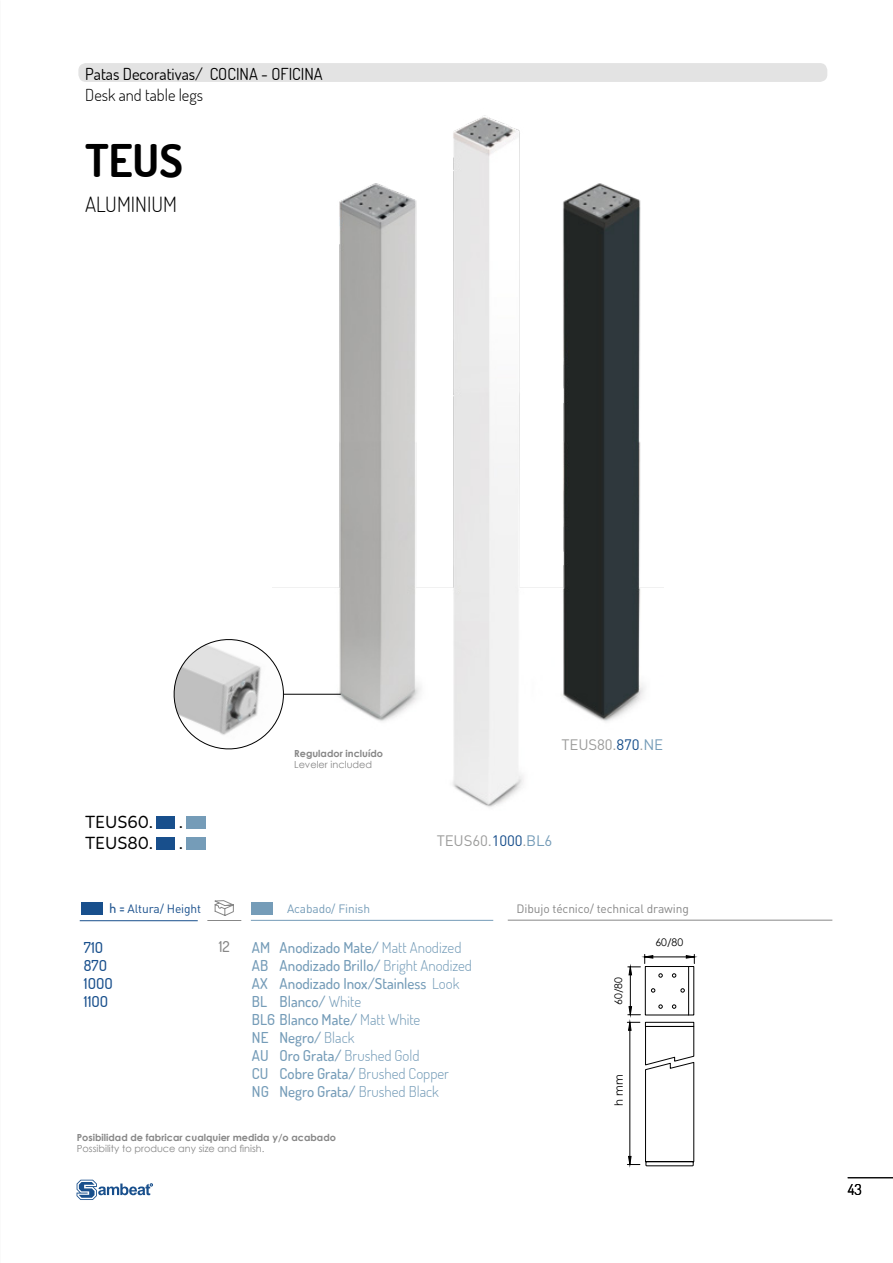
<style>
.page{position:relative;width:893px;height:1263px;background:#fff}
.page>*{position:absolute;margin:0;border:0;box-sizing:border-box;transform-origin:0 0}
.t1{font:700 45px "Dosis";color:#000}
.t2{font:300 21px "Dosis";color:#000}
.t3{font:18px "Linotte";color:#000}
.t4{font:16.5px "Dosis";color:#000}
.t5{font:300 16.5px "Dosis";color:#000}
.t6{font:500 15px/18px "Dosis";color:#759cb8}
.t7{font:15px "DIN Pro";letter-spacing:-.01em;color:#9d9d9c}
.t8{font:500 15px/18px "Dosis";color:#184f8c}
.t9{font:500 15px "Dosis";color:#878787}
.t10{font:15px "Dosis";color:#000}
.t11{font:12px "DIN Pro";letter-spacing:-.01em;color:#878787}
.t12{font:12px "DIN Pro";letter-spacing:-.01em;color:#184f8c}
.t13{font:12px "DIN Pro";letter-spacing:-.01em;color:#759cb8}
.t14{font:11.4px "Century Gothic";color:#000}
.t15{font:10.5px "Century Gothic";color:#000}
.t16{font:700 9.75px "Century Gothic";color:#878787}
.t17{font:9.75px "Century Gothic";color:#878787}
.s1{font-family:"Dosis";font-weight:500;font-size:13.5px}
.s2{color:#184f8c}
.s3{color:#759cb8}
.s4{font-weight:300}
</style>
<div class="page">
<hr style="left:508px;top:920px;width:324px;height:1px;background:#878787">
<hr style="left:251px;top:920px;width:242px;height:1px;background:#759cb8">
<hr style="left:80px;top:920px;width:118px;height:1px;background:#184f8c">
<div style="left:82px;top:902px;width:21px;height:13px;background:#184f8c"></div>
<div style="left:252px;top:902px;width:21px;height:13px;background:#759cb8"></div>
<svg style="left:214px;top:900px;width:20px;height:16px"></svg>
<hr style="left:207px;top:920px;width:34px;height:1px;background:#878787">
<svg style="left:77px;top:1180px;width:76px;height:20px"></svg>
<hr style="left:848px;top:1177px;width:45px;height:1px;background:#000">
<img style="left:272px;top:115px;width:392px;height:693px">
<svg style="left:173px;top:631px;width:118px;height:126px"></svg>
<hr style="left:284px;top:694px;width:57px;height:1px;background:#000">
<svg style="left:627px;top:954px;width:68px;height:212px"></svg>
<hr style="left:688px;top:966px;width:1px;height:49px;background:#000">
<div style="left:78px;top:63px;width:749px;height:19px;background:#e3e3e3;border-radius:8px"></div>
<div style="left:156px;top:816px;width:19px;height:13px;background:#184f8c"></div>
<div style="left:156px;top:837px;width:19px;height:12px;background:#184f8c"></div>
<div style="left:186px;top:816px;width:20px;height:13px;background:#759cb8"></div>
<div style="left:186px;top:837px;width:20px;height:12px;background:#759cb8"></div>
<p class="t4" style="left:85px;top:63px;width:239px">Patas Decorativas/ COCINA - OFICINA</p>
<p class="t5" style="left:85px;top:84px;width:119px">Desk and table legs</p>
<h1 class="t1" style="left:85px;top:131px;width:99px">TEUS</h1>
<h2 class="t2" style="left:85px;top:191px;width:93px">ALUMINIUM</h2>
<p class="t3" style="left:85px;top:812px;width:69px">TEUS60.</p>
<p class="t3" style="left:179px;top:812px;width:5px">.</p>
<p class="t3" style="left:85px;top:833px;width:69px">TEUS80.</p>
<p class="t3" style="left:179px;top:833px;width:5px">.</p>
<p class="t12" style="left:109px;top:900px;width:93px"><span class="s1">h =</span> Altura/ Height</p>
<p class="t16" style="left:294px;top:746px;width:90px">Regulador incluído</p>
<p class="t17" style="left:294px;top:758px;width:80px">Leveler included</p>
<p class="t7" style="left:561px;top:734px;width:103px">TEUS80.<span class="s2">870</span>.<span class="s3">NE</span></p>
<p class="t7" style="left:437px;top:830px;width:117px">TEUS60.<span class="s2">1000</span>.<span class="s3">BL6</span></p>
<p class="t13" style="left:287px;top:901px;width:85px">Acabado/ Finish</p>
<p class="t11" style="left:517px;top:901px;width:174px">Dibujo técnico/ technical drawing</p>
<p class="t9" style="left:219px;top:937px;width:12px">12</p>
<p class="t6" style="left:252px;top:938px;width:222px">AM Anodizado Mate/ <span class="s4">Matt Anodized<br></span>AB Anodizado Brillo/ <span class="s4">Bright Anodized<br></span>AX Anodizado Inox/Stainless <span class="s4">Look<br></span>BL Blanco/ <span class="s4">White<br></span>BL6 Blanco Mate/ <span class="s4">Matt White<br></span>NE Negro/ <span class="s4">Black<br></span>AU Oro Grata/ <span class="s4">Brushed Gold<br></span>CU Cobre Grata/ <span class="s4">Brushed Copper<br></span>NG Negro Grata/ <span class="s4">Brushed Black</span></p>
<p class="t16" style="left:77px;top:1130px;width:261px">Posibilidad de fabricar cualquier medida y/o acabado</p>
<p class="t17" style="left:77px;top:1142px;width:189px">Possibility to produce any size and finish.</p>
<p class="t8" style="left:84px;top:938px;width:30px">71O<br>87O<br>1OOO<br>11OO</p>
<p class="t15" style="left:611px;top:1005px;width:29px;rotate:-90deg">60/80</p>
<p class="t14" style="left:611px;top:1106px;width:33px;rotate:-90deg">h mm</p>
<p class="t15" style="left:655px;top:935px;width:29px">60/80</p>
<p class="t10" style="left:848px;top:1180px;width:15px">43</p>
</div>
